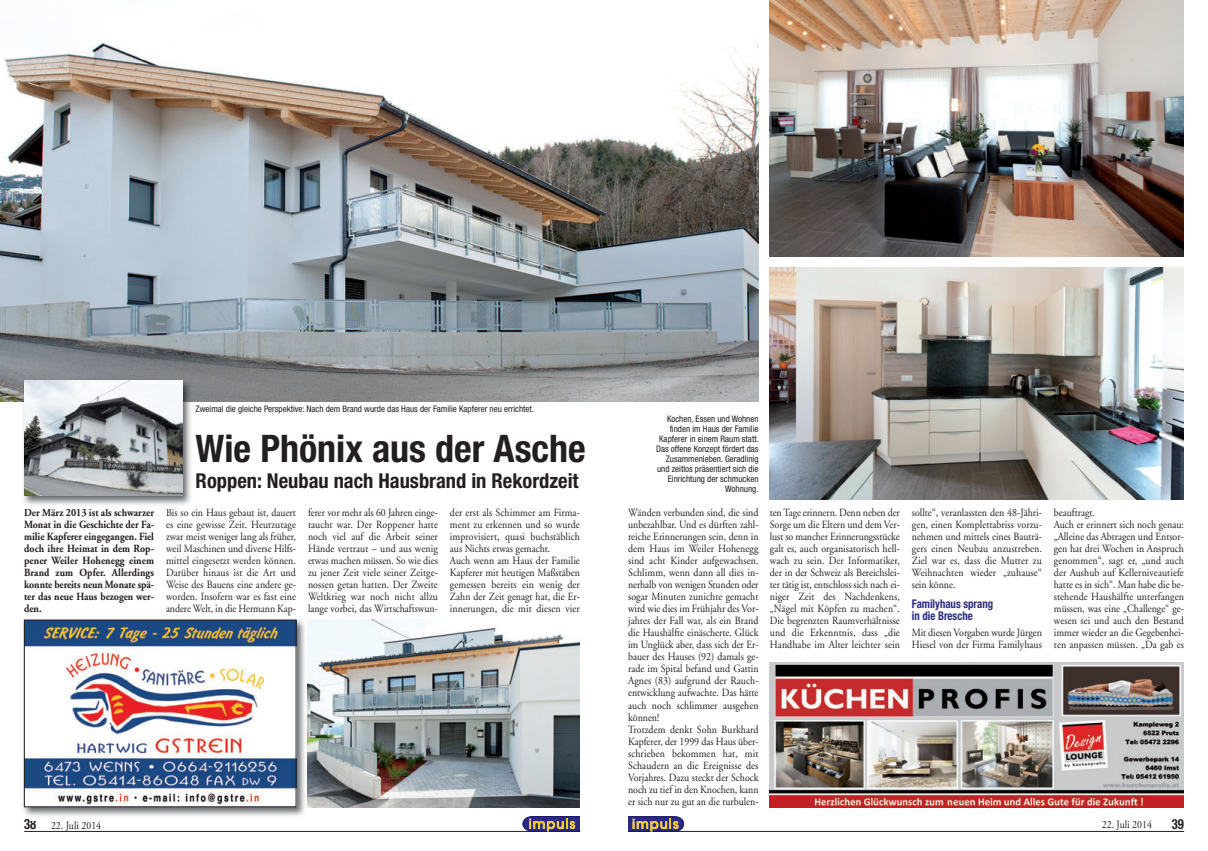
<style>
.page{position:relative;width:1208px;height:851px;background:#fff}
.page>*{position:absolute;margin:0;border:0;box-sizing:border-box;transform-origin:0 0}
.t1{font:700 condensed 38px "Helvetica Neue";color:#231f20}
.t2{font:700 condensed 20.5px "Helvetica Neue";color:#231f20}
.t3{font:700 condensed 14px "Helvetica Neue";color:#231f20;scale:.9 1}
.t4{font:700 condensed 12px/12px "Helvetica Neue";color:#2a2a86;scale:.9 1}
.t5{font:11px/12px "Adobe Garamond";color:#231f20;text-align:justify;scale:.9 1}
.t6{font:700 11px/12px "Adobe Garamond";letter-spacing:-.01em;color:#231f20;text-align:justify;scale:.9 1}
.t7{font:condensed 9px/10px "Helvetica Neue";color:#231f20;text-align:right}
.s1{font-family:"Helvetica Neue";font-weight:700;font-stretch:condensed;font-size:14px}
</style>
<div class="page">
<hr style="left:628px;top:831px;width:556px;height:1px;background:#231f20">
<svg style="left:628px;top:816px;width:56px;height:15px"></svg>
<hr style="left:24px;top:831px;width:556px;height:1px;background:#231f20">
<svg style="left:523px;top:816px;width:57px;height:15px"></svg>
<img style="left:770px;top:662px;width:413px;height:144px">
<img style="left:23px;top:615px;width:286px;height:201px">
<img style="left:26px;top:621px;width:268px;height:183px">
<div style="left:24px;top:619px;width:272px;height:187px;border:1px solid #231f20"></div>
<img style="left:0;top:40px;width:758px;height:361px">
<img style="left:19px;top:375px;width:176px;height:130px">
<img style="left:24px;top:380px;width:158px;height:115px">
<img style="left:308px;top:619px;width:272px;height:187px">
<img style="left:770px;top:0;width:413px;height:256px">
<img style="left:770px;top:267px;width:413px;height:232px">
<p class="t7" style="left:196px;top:404px;width:340px">Zweimal die gleiche Perspektive: Nach dem Brand wurde das Haus der Familie Kapferer neu errichtet.</p>
<h1 class="t1" style="left:196px;top:435px;width:392px">Wie Phönix aus der Asche</h1>
<h2 class="t2" style="left:196px;top:473px;width:384px">Roppen: Neubau nach Hausbrand in Rekordzeit</h2>
<p class="t7" style="left:656px;top:414px;width:104px">Kochen, Essen und Wohnen finden im Haus der Familie<br>Kapferer in einem Raum statt.<br>Das offene Konzept fördert das<br>Zusammenleben. Geradlinig und zeitlos präsentiert sich die<br>Einrichtung der schmucken<br>Wohnung.</p>
<p class="t6" style="left:24px;top:508px;width:146px">Der März 2013 ist als schwarzer Monat in die Geschichte der Fa&shy;milie Kapferer eingegangen. Fiel doch ihre Heimat in dem Rop&shy;pener Weiler Hohenegg einem Brand zum Opfer. Allerdings konnte bereits neun Monate spä&shy;ter das neue Haus bezogen wer&shy;den.</p>
<p class="t5" style="left:166px;top:508px;width:146px">Bis so ein Haus gebaut ist, dauert es eine gewisse Zeit. Heutzutage zwar meist weniger lang als früher, weil Maschinen und diverse Hilfs&shy;mittel eingesetzt werden können.<br>Darüber hinaus ist die Art und Weise des Bauens eine andere ge&shy;worden. Insofern war es fast eine andere Welt, in die Hermann Kap-</p>
<p class="t5" style="left:308px;top:508px;width:146px">ferer vor mehr als 60 Jahren einge&shy;taucht war. Der Roppener hatte noch viel auf die Arbeit seiner Hände vertraut – und aus wenig etwas machen müssen. So wie dies zu jener Zeit viele seiner Zeitge&shy;nossen getan hatten. Der Zweite Weltkrieg war noch nicht allzu lange vorbei, das Wirtschaftswun-</p>
<p class="t5" style="left:450px;top:508px;width:146px;text-align:left">der erst als Schimmer am Firma&shy;ment zu erkennen und so wurde improvisiert, quasi buchstäblich aus Nichts etwas gemacht.<br>Auch wenn am Haus der Familie<br>Kapferer mit heutigen Maßstäben gemessen bereits ein wenig der<br>Zahn der Zeit genagt hat, die Er&shy;innerungen, die mit diesen vier</p>
<p class="t5" style="left:628px;top:508px;width:146px;text-align:left">Wänden verbunden sind, die sind unbezahlbar. Und es dürften zahl&shy;reiche Erinnerungen sein, denn in dem Haus im Weiler Hohenegg sind acht Kinder aufgewachsen.<br>Schlimm, wenn dann all dies in&shy;nerhalb von wenigen Stunden oder sogar Minuten zunichte gemacht wird wie dies im Frühjahr des Vor&shy;jahres der Fall war, als ein Brand die Haushälfte einäscherte. Glück im Unglück aber, dass sich der Er&shy;bauer des Hauses (92) damals ge&shy;rade im Spital befand und Gattin<br>Agnes (83) aufgrund der Rauch&shy;entwicklung aufwachte. Das hätte auch noch schlimmer ausgehen können!<br>Trotzdem denkt Sohn Burkhard<br>Kapferer, der 1999 das Haus über&shy;schrieben bekommen hat, mit<br>Schaudern an die Ereignisse des<br>Vorjahres. Dazu steckt der Schock noch zu tief in den Knochen, kann er sich nur zu gut an die turbulen-</p>
<p class="t5" style="left:770px;top:508px;width:146px">ten Tage erinnern. Denn neben der Sorge um die Eltern und dem Ver&shy;lust so mancher Erinnerungsstücke galt es, auch organisatorisch hell&shy;wach zu sein. Der Informatiker, der in der Schweiz als Bereichslei&shy;ter tätig ist, entschloss sich nach ei&shy;niger Zeit des Nachdenkens, „Nägel mit Köpfen zu machen“.<br>Die begrenzten Raumverhältnisse und die Erkenntnis, dass „die Handhabe im Alter leichter sein</p>
<p class="t5" style="left:912px;top:508px;width:146px">sollte“, veranlassten den 48-Jähri&shy;gen, einen Komplettabriss vorzu&shy;nehmen und mittels eines Bauträ&shy;gers einen Neubau anzustreben.<br>Ziel war es, dass die Mutter zu Weihnachten wieder „zuhause“ sein könne.</p>
<p class="t4" style="left:912px;top:599px;width:92px">Familyhaus sprang in die Bresche</p>
<p class="t5" style="left:912px;top:628px;width:146px">Mit diesen Vorgaben wurde Jürgen<br>Hiesel von der Firma Familyhaus</p>
<p class="t5" style="left:1054px;top:508px;width:146px;text-align:left">beauftragt.<br>Auch er erinnert sich noch genau: „Alleine das Abtragen und Entsor&shy;gen hat drei Wochen in Anspruch genommen“, sagt er, „und auch der Aushub auf Kellerniveautiefe hatte es in sich“. Man habe die be&shy;stehende Haushälfte unterfangen müssen, was eine „Challenge“ ge&shy;wesen sei und auch den Bestand immer wieder an die Gegebenhei&shy;ten anpassen müssen. „Da gab es</p>
<p class="t5" style="left:24px;top:820px;width:87px"><span class="s1">38</span> 22. Juli 2014</p>
<p class="t5" style="left:1101px;top:819px;width:57px">22. Juli 2014</p>
<p class="t3" style="left:1171px;top:819px;width:15px">39</p>
</div>
